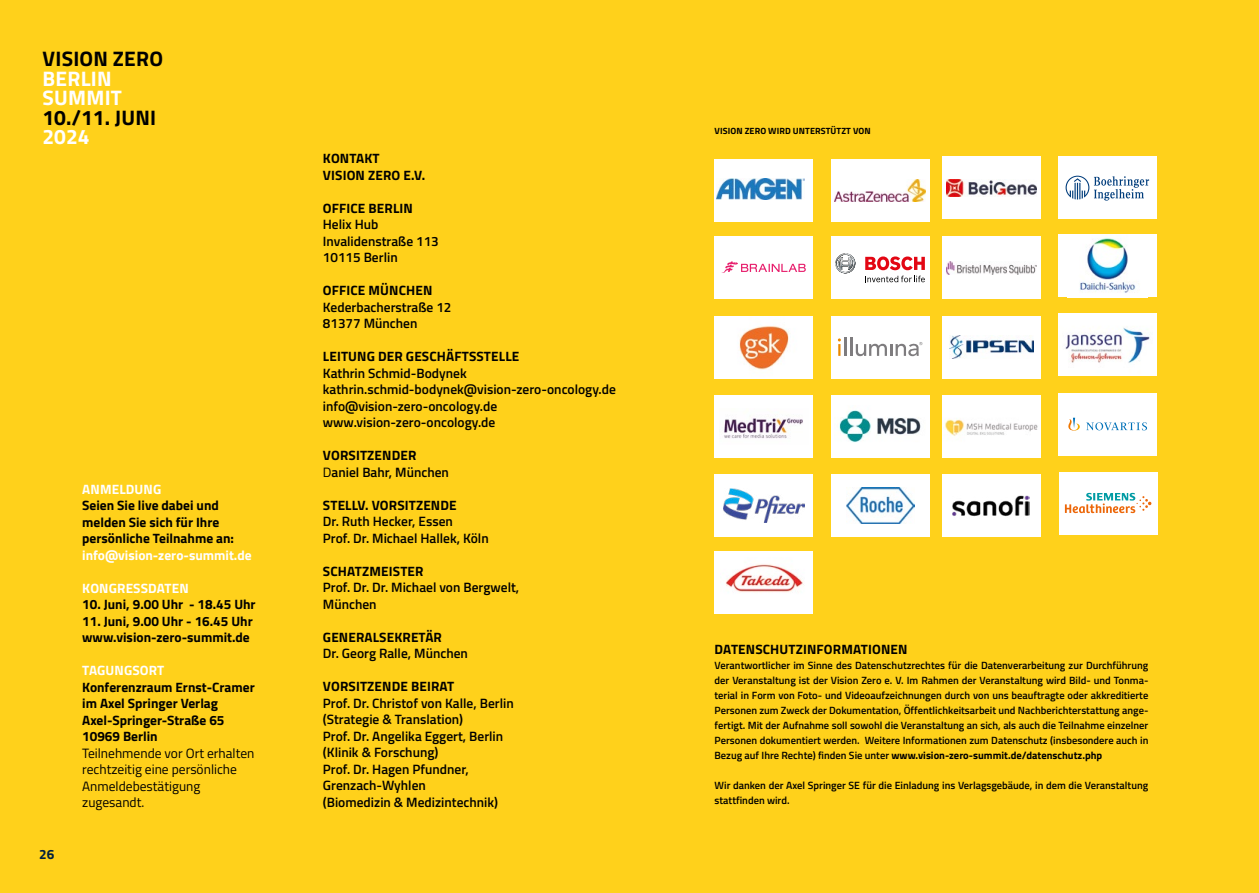
<style>
.page{position:relative;width:1259px;height:893px;background:#ffd11b}
.page>*{position:absolute;margin:0;border:0;box-sizing:border-box;transform-origin:0 0}
.t1{font:700 21px "Titillium Web";letter-spacing:.01em;color:#000}
.t2{font:700 21px/19.5px "Titillium Web";letter-spacing:.01em;color:#fff}
.t3{font:600 13.5px/16.5px "Titillium Web";color:#000}
.t4{font:700 13.5px/16.5px "Titillium Web";color:#000}
.t5{font:13.5px/16.5px "Titillium Web";color:#000}
.t6{font:700 13.5px "Titillium Web";letter-spacing:.01em;color:#fff}
.t7{font:700 13.5px "Titillium Web";color:#00203e}
.t8{font:600 10.5px/15px "Titillium Web";color:#000;text-align:justify}
.t9{font:700 9px "Titillium Web";letter-spacing:.01em;color:#000}
.s1{font-weight:700}
.s2{font-weight:400}
</style>
<div class="page">
<div style="left:714px;top:159px;width:99px;height:62px;background:#fff"></div>
<img style="left:717px;top:179px;width:87px;height:21px">
<div style="left:714px;top:236px;width:99px;height:63px;background:#fff"></div>
<svg style="left:721px;top:261px;width:85px;height:12px"></svg>
<div style="left:831px;top:236px;width:98px;height:63px;background:#fff"></div>
<svg style="left:865px;top:276px;width:60px;height:6px"></svg>
<svg style="left:835px;top:253px;width:20px;height:21px"></svg>
<svg style="left:865px;top:256px;width:60px;height:14px"></svg>
<img style="left:714px;top:316px;width:99px;height:62px">
<div style="left:831px;top:316px;width:98px;height:62px;background:#fff"></div>
<svg style="left:838px;top:337px;width:84px;height:20px"></svg>
<div style="left:714px;top:395px;width:99px;height:63px;background:#fff"></div>
<img style="left:724px;top:415px;width:79px;height:24px">
<div style="left:831px;top:395px;width:98px;height:63px;background:#fff"></div>
<img style="left:839px;top:410px;width:82px;height:33px">
<div style="left:714px;top:474px;width:99px;height:63px;background:#fff"></div>
<img style="left:723px;top:489px;width:81px;height:33px">
<div style="left:831px;top:474px;width:98px;height:63px;background:#fff"></div>
<img style="left:846px;top:488px;width:68px;height:35px">
<div style="left:831px;top:159px;width:98px;height:62px;background:#fff"></div>
<img style="left:834px;top:179px;width:91px;height:22px">
<div style="left:942px;top:156px;width:98px;height:63px;background:#fff"></div>
<img style="left:946px;top:179px;width:90px;height:17px">
<div style="left:942px;top:236px;width:98px;height:63px;background:#fff"></div>
<img style="left:946px;top:262px;width:90px;height:12px">
<div style="left:1058px;top:234px;width:99px;height:63px;background:#fff"></div>
<img style="left:1079px;top:238px;width:57px;height:55px">
<div style="left:942px;top:316px;width:98px;height:62px;background:#fff"></div>
<img style="left:949px;top:336px;width:84px;height:23px">
<img style="left:1058px;top:314px;width:99px;height:62px">
<div style="left:942px;top:395px;width:98px;height:63px;background:#fff"></div>
<img style="left:944px;top:419px;width:94px;height:17px">
<div style="left:1058px;top:393px;width:99px;height:63px;background:#fff"></div>
<svg style="left:1068px;top:418px;width:79px;height:13px"></svg>
<div style="left:942px;top:474px;width:98px;height:63px;background:#fff"></div>
<img style="left:952px;top:495px;width:77px;height:22px">
<div style="left:1058px;top:156px;width:99px;height:63px;background:#fff"></div>
<svg style="left:1065px;top:176px;width:84px;height:25px"></svg>
<div style="left:1059px;top:472px;width:98px;height:62px;background:#fff"></div>
<svg style="left:1065px;top:493px;width:86px;height:20px"></svg>
<div style="left:714px;top:551px;width:99px;height:63px;background:#fff"></div>
<img style="left:726px;top:564px;width:78px;height:29px">
<h1 class="t1" style="left:43px;top:43px;width:122px">VISION ZERO</h1>
<h1 class="t2" style="left:43px;top:68px;width:81px">BERLIN<br>SUMMIT</h1>
<h1 class="t1" style="left:43px;top:101px;width:115px">10./11. JUNI</h1>
<h1 class="t2" style="left:43px;top:126px;width:49px">2024</h1>
<p class="t7" style="left:39px;top:844px;width:17px">26</p>
<p class="t6" style="left:82px;top:479px;width:81px">ANMELDUNG</p>
<p class="t4" style="left:82px;top:496px;width:153px">Seien Sie live dabei und melden Sie sich für Ihre persönliche Teilnahme an:</p>
<p class="t6" style="left:82px;top:545px;width:171px">info@vision-zero-summit.de</p>
<p class="t6" style="left:82px;top:578px;width:108px">KONGRESSDATEN</p>
<p class="t4" style="left:82px;top:595px;width:175px">10. Juni, 9.00 Uhr - 18.45 Uhr</p>
<p class="t4" style="left:82px;top:612px;width:172px">11. Juni, 9.00 Uhr - 16.45 Uhr www.vision-zero-summit.de</p>
<p class="t6" style="left:82px;top:660px;width:84px">TAGUNGSORT</p>
<p class="t4" style="left:82px;top:678px;width:174px">Konferenzraum Ernst-Cramer im Axel Springer Verlag<br>Axel-Springer-Straße 65<br>10969 Berlin</p>
<p class="t5" style="left:82px;top:744px;width:174px">Teilnehmende vor Ort erhalten rechtzeitig eine persönliche<br>Anmeldebestätigung zugesandt.</p>
<p class="t4" style="left:323px;top:149px;width:104px">KONTAKT<br>VISION ZERO E.V.</p>
<p class="t4" style="left:323px;top:199px;width:91px">OFFICE BERLIN</p>
<p class="t3" style="left:323px;top:215px;width:117px">Helix Hub<br>Invalidenstraße 113<br>10115 Berlin</p>
<p class="t4" style="left:323px;top:281px;width:111px">OFFICE MÜNCHEN</p>
<p class="t3" style="left:323px;top:298px;width:130px">Kederbacherstraße 12<br>81377 München</p>
<p class="t4" style="left:323px;top:347px;width:198px">LEITUNG DER GESCHÄFTSSTELLE</p>
<p class="t3" style="left:323px;top:364px;width:295px">Kathrin Schmid-Bodynek kathrin.schmid-bodynek@vision-zero-oncology.de info@vision-zero-oncology.de www.vision-zero-oncology.de</p>
<p class="t3" style="left:323px;top:446px;width:128px"><span class="s1">VORSITZENDER<br></span><span class="s2">D</span>aniel Bahr, München</p>
<p class="t4" style="left:323px;top:496px;width:135px">STELLV. VORSITZENDE</p>
<p class="t3" style="left:323px;top:512px;width:167px">Dr. Ruth Hecker, Essen<br>Prof. Dr. Michael Hallek, Köln</p>
<p class="t4" style="left:323px;top:562px;width:102px">SCHATZMEISTER</p>
<p class="t3" style="left:323px;top:578px;width:198px">Prof. Dr. Dr. Michael von Bergwelt,<br>München</p>
<p class="t4" style="left:323px;top:628px;width:120px">GENERALSEKRETÄR</p>
<p class="t3" style="left:323px;top:644px;width:147px">Dr. Georg Ralle, München</p>
<p class="t4" style="left:323px;top:677px;width:133px">VORSITZENDE BEIRAT</p>
<p class="t3" style="left:323px;top:694px;width:192px">Prof. Dr. Christof von Kalle, Berlin (Strategie &amp; Translation)<br>Prof. Dr. Angelika Eggert, Berlin (Klinik &amp; Forschung)<br>Prof. Dr. Hagen Pfundner,<br>Grenzach-Wyhlen<br>(Biomedizin &amp; Medizintechnik)</p>
<p class="t9" style="left:714px;top:123px;width:158px">VISION ZERO WIRD UNTERSTÜTZT VON</p>
<p class="t4" style="left:714px;top:640px;width:194px">DATENSCHUTZINFORMATIONEN</p>
<p class="t8" style="left:714px;top:657px;width:435px">Verantwortlicher im Sinne des Datenschutzrechtes für die Datenverarbeitung zur Durchführung der Veranstaltung ist der Vision Zero e. V. Im Rahmen der Veranstaltung wird Bild- und Tonma&shy;terial in Form von Foto- und Videoaufzeichnungen durch von uns beauftragte oder akkreditierte Personen zum Zweck der Dokumentation, Öffentlichkeitsarbeit und Nachberichterstattung ange&shy;fertigt. Mit der Aufnahme soll sowohl die Veranstaltung an sich, als auch die Teilnahme einzelner Personen dokumentiert werden. Weitere Informationen zum Datenschutz (insbesondere auch in Bezug auf Ihre Rechte) finden Sie unter <span class="s1">www.vision-zero-summit.de/datenschutz.php</span></p>
<p class="t8" style="left:714px;top:777px;width:435px">Wir danken der Axel Springer SE für die Einladung ins Verlagsgebäude, in dem die Veranstaltung stattfinden wird.</p>
</div>
